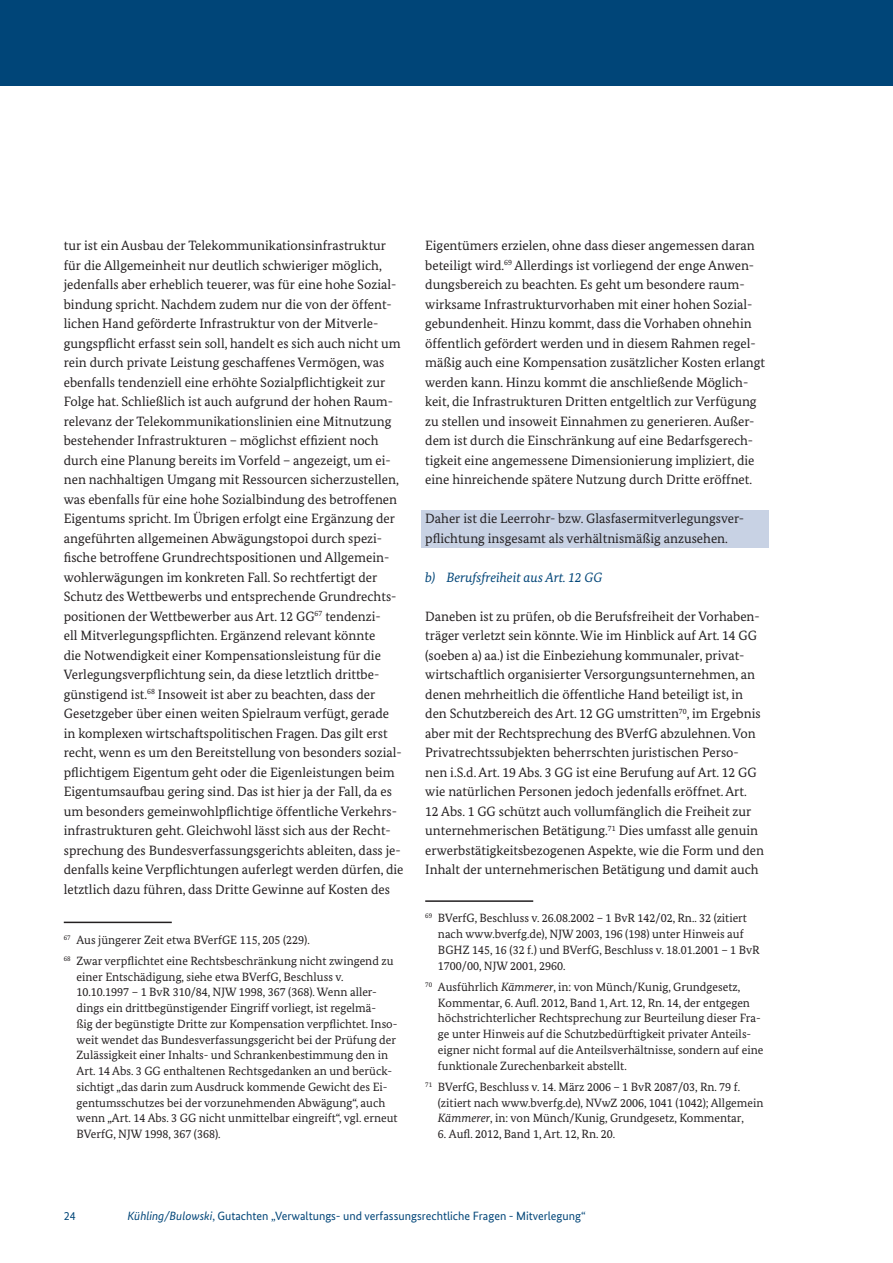
<style>
.page{position:relative;width:893px;height:1263px;background:#fff}
.page>*{position:absolute;margin:0;border:0;box-sizing:border-box;transform-origin:0 0}
.t1{font:13.5px/19.5px "Bundes Serif";color:#231f20}
.t2{font:italic 13.5px "Bundes Serif";color:#004578}
.t3{font:12px/15.8px "Bundes Serif";color:#231f20}
.t4{font:12px "Bundes Sans";color:#004578}
.s1{font-style:italic}
</style>
<div class="page">
<div style="left:421px;top:510px;width:348px;height:37px;background:#c8d2e4"></div>
<hr style="left:64px;top:922px;width:108px;height:1px;background:#231f20">
<hr style="left:425px;top:900px;width:108px;height:2px;background:#231f20">
<div style="left:0;top:0;width:893px;height:85px;background:#004578"></div>
<p class="t1" style="left:64px;top:236px;width:341px">tur ist ein Ausbau der Telekommunikationsinfrastruktur für die Allgemeinheit nur deutlich schwieriger möglich, jedenfalls aber erheblich teuerer, was für eine hohe Sozial&shy;bindung spricht. Nachdem zudem nur die von der öffent&shy;lichen Hand geförderte Infrastruktur von der Mitverle&shy;gungspflicht erfasst sein soll, handelt es sich auch nicht um rein durch private Leistung geschaffenes Vermögen, was ebenfalls tendenziell eine erhöhte Sozialpflichtigkeit zur Folge hat. Schließlich ist auch aufgrund der hohen Raum&shy;relevanz der Telekommunikationslinien eine Mitnutzung bestehender Infrastrukturen – möglichst effizient noch durch eine Planung bereits im Vorfeld – angezeigt, um ei&shy;nen nachhaltigen Umgang mit Ressourcen sicherzustellen, was ebenfalls für eine hohe Sozialbindung des betroffenen Eigentums spricht. Im Übrigen erfolgt eine Ergänzung der angeführten allgemeinen Abwägungstopoi durch spezi&shy;fische betroffene Grundrechtspositionen und Allgemein&shy;wohlerwägungen im konkreten Fall. So rechtfertigt der Schutz des Wettbewerbs und entsprechende Grundrechts&shy;positionen der Wettbewerber aus Art. 12 GG<sup>67</sup> tendenzi-<br>ell Mitverlegungspflichten. Ergänzend relevant könnte<br>die Notwendigkeit einer Kompensationsleistung für die Verlegungsverpflichtung sein, da diese letztlich drittbe&shy;günstigend ist.<sup>68</sup> Insoweit ist aber zu beachten, dass der Gesetzgeber über einen weiten Spielraum verfügt, gerade in komplexen wirtschaftspolitischen Fragen. Das gilt erst recht, wenn es um den Bereitstellung von besonders sozial&shy;pflichtigem Eigentum geht oder die Eigenleistungen beim Eigentumsaufbau gering sind. Das ist hier ja der Fall, da es um besonders gemeinwohlpflichtige öffentliche Verkehrs&shy;infrastrukturen geht. Gleichwohl lässt sich aus der Recht&shy;sprechung des Bundesverfassungsgerichts ableiten, dass je&shy;denfalls keine Verpflichtungen auferlegt werden dürfen, die letztlich dazu führen, dass Dritte Gewinne auf Kosten des</p>
<p class="t3" style="left:64px;top:929px;width:331px;line-height:21.3px"><sup>67</sup> Aus jüngerer Zeit etwa BVerfGE 115, 205 (229).<br><sup>68</sup> Zwar verpflichtet eine Rechtsbeschränkung nicht zwingend zu</p>
<p class="t3" style="left:77px;top:968px;width:323px">einer Entschädigung, siehe etwa BVerfG, Beschluss v.<br>10.10.1997 – 1 BvR 310/84, NJW 1998, 367 (368). Wenn aller&shy;dings ein drittbegünstigender Eingriff vorliegt, ist regelmä-<br>ßig der begünstigte Dritte zur Kompensation verpflichtet. Inso&shy;weit wendet das Bundesverfassungsgericht bei der Prüfung der Zulässigkeit einer Inhalts- und Schrankenbestimmung den in Art. 14 Abs. 3 GG enthaltenen Rechtsgedanken an und berück&shy;sichtigt „das darin zum Ausdruck kommende Gewicht des Ei&shy;gentumsschutzes bei der vorzunehmenden Abwägung“, auch wenn „Art. 14 Abs. 3 GG nicht unmittelbar eingreift“, vgl. erneut BVerfG, NJW 1998, 367 (368).</p>
<p class="t1" style="left:425px;top:236px;width:341px">Eigentümers erzielen, ohne dass dieser angemessen daran beteiligt wird.<sup>69</sup> Allerdings ist vorliegend der enge Anwen&shy;dungsbereich zu beachten. Es geht um besondere raum&shy;wirksame Infrastrukturvorhaben mit einer hohen Sozial&shy;gebundenheit. Hinzu kommt, dass die Vorhaben ohnehin öffentlich gefördert werden und in diesem Rahmen regel&shy;mäßig auch eine Kompensation zusätzlicher Kosten erlangt werden kann. Hinzu kommt die anschließende Möglich&shy;keit, die Infrastrukturen Dritten entgeltlich zur Verfügung zu stellen und insoweit Einnahmen zu generieren. Außer&shy;dem ist durch die Einschränkung auf eine Bedarfsgerech&shy;tigkeit eine angemessene Dimensionierung impliziert, die eine hinreichende spätere Nutzung durch Dritte eröffnet.</p>
<p class="t1" style="left:425px;top:509px;width:320px">Daher ist die Leerrohr- bzw. Glasfasermitverlegungsver&shy;pflichtung insgesamt als verhältnismäßig anzusehen.</p>
<p class="t2" style="left:425px;top:569px;width:179px">b) Berufsfreiheit aus Art. 12 GG</p>
<p class="t1" style="left:425px;top:606px;width:340px">Daneben ist zu prüfen, ob die Berufsfreiheit der Vorhaben&shy;träger verletzt sein könnte. Wie im Hinblick auf Art. 14 GG (soeben a) aa.) ist die Einbeziehung kommunaler, privat&shy;wirtschaftlich organisierter Versorgungsunternehmen, an denen mehrheitlich die öffentliche Hand beteiligt ist, in den Schutzbereich des Art. 12 GG umstritten<sup>70</sup>, im Ergebnis aber mit der Rechtsprechung des BVerfG abzulehnen. Von Privatrechtssubjekten beherrschten juristischen Perso&shy;nen i.S.d. Art. 19 Abs. 3 GG ist eine Berufung auf Art. 12 GG wie natürlichen Personen jedoch jedenfalls eröffnet. Art.<br>12 Abs. 1 GG schützt auch vollumfänglich die Freiheit zur unternehmerischen Betätigung.<sup>71</sup> Dies umfasst alle genuin erwerbstätigkeitsbezogenen Aspekte, wie die Form und den Inhalt der unternehmerischen Betätigung und damit auch</p>
<p class="t3" style="left:438px;top:910px;width:323px;text-indent:-13px"><sup>69</sup> BVerfG, Beschluss v. 26.08.2002 – 1 BvR 142/02, Rn.. 32 (zitiert nach www.bverfg.de), NJW 2003, 196 (198) unter Hinweis auf BGHZ 145, 16 (32 f.) und BVerfG, Beschluss v. 18.01.2001 – 1 BvR 1700/00, NJW 2001, 2960.</p>
<p class="t3" style="left:438px;top:979px;width:327px;text-indent:-13px"><sup>70</sup> Ausführlich <span class="s1">Kämmerer</span>, in: von Münch/Kunig, Grundgesetz, Kommentar, 6. Aufl. 2012, Band 1, Art. 12, Rn. 14, der entgegen höchstrichterlicher Rechtsprechung zur Beurteilung dieser Fra&shy;ge unter Hinweis auf die Schutzbedürftigkeit privater Anteils&shy;eigner nicht formal auf die Anteilsverhältnisse, sondern auf eine funktionale Zurechenbarkeit abstellt.</p>
<p class="t3" style="left:438px;top:1079px;width:327px;text-indent:-13px"><sup>71</sup> BVerfG, Beschluss v. 14. März 2006 – 1 BvR 2087/03, Rn. 79 f. (zitiert nach www.bverfg.de), NVwZ 2006, 1041 (1042); Allgemein<br><span class="s1">Kämmerer</span>, in: von Münch/Kunig, Grundgesetz, Kommentar,</p>
<p class="t3" style="left:438px;top:1126px;width:179px">6. Aufl. 2012, Band 1, Art. 12, Rn. 20.</p>
<p class="t4" style="left:64px;top:1209px;width:13px">24</p>
<p class="t4" style="left:128px;top:1209px;width:460px"><span class="s1">Kühling/Bulowski</span>, Gutachten „Verwaltungs- und verfassungsrechtliche Fragen - Mitverlegung“</p>
</div>
